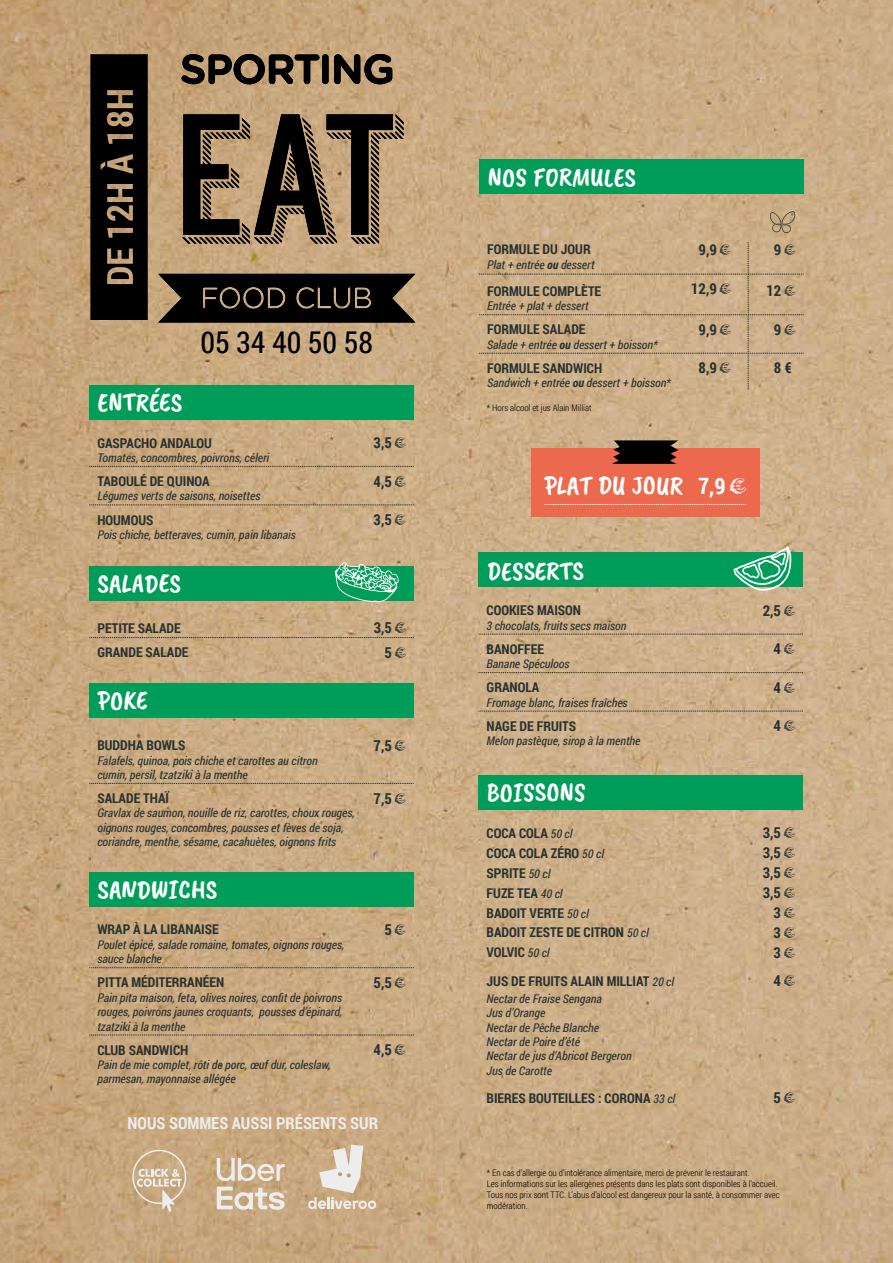
<style>
.page{position:relative;width:893px;height:1263px;background:#fff}
.page>*{position:absolute;margin:0;border:0;box-sizing:border-box;transform-origin:0 0}
.t1{font:30px "Roboto Condensed";color:#000}
.t2{font:27px "Caveat Brush";color:#fff}
.t3{font:700 16.5px "Roboto Condensed";color:#ededed}
.t4{font:700 15px "Roboto Condensed";color:#283131}
.t5{font:700 13.5px "Roboto Condensed";color:#283131}
.t6{font:italic 12px/14.4px "Roboto Condensed";color:#283131}
.t7{font:300 9px/10.8px "Roboto Condensed";color:#000}
.s1{font-family:"orangejuice";font-weight:400}
.s2{font-weight:700}
.s3{font-family:"Roboto Condensed";font-weight:700;font-size:22.5px}
.s4{font-family:"orangejuice";font-size:22.5px}
.s5{font-weight:400;font-style:italic;font-size:12px}
</style>
<div class="page">
<img style="left:0;top:0;width:893px;height:1263px">
<div style="left:89px;top:385px;width:325px;height:35px;background:#009c59"></div>
<svg style="left:89px;top:466px;width:325px;height:1px"></svg>
<svg style="left:89px;top:505px;width:325px;height:1px"></svg>
<div style="left:89px;top:566px;width:325px;height:34px;background:#009c59"></div>
<svg style="left:89px;top:637px;width:325px;height:1px"></svg>
<svg style="left:335px;top:562px;width:64px;height:40px"></svg>
<div style="left:89px;top:872px;width:325px;height:34px;background:#009c59"></div>
<svg style="left:89px;top:967px;width:325px;height:1px"></svg>
<svg style="left:89px;top:1035px;width:325px;height:1px"></svg>
<svg style="left:308px;top:1144px;width:68px;height:65px;background:#d5c0a6"></svg>
<svg style="left:217px;top:1158px;width:68px;height:52px;background:#d4c0a6"></svg>
<svg style="left:132px;top:1150px;width:54px;height:61px;background:#ceb595"></svg>
<div style="left:478px;top:775px;width:325px;height:35px;background:#009c59"></div>
<div style="left:478px;top:553px;width:325px;height:34px;background:#009c59"></div>
<svg style="left:478px;top:634px;width:325px;height:1px"></svg>
<svg style="left:478px;top:672px;width:325px;height:1px"></svg>
<svg style="left:478px;top:711px;width:325px;height:1px"></svg>
<svg style="left:733px;top:546px;width:58px;height:45px"></svg>
<svg style="left:90px;top:54px;width:58px;height:266px;background:#1d1811"></svg>
<svg style="left:89px;top:783px;width:325px;height:1px"></svg>
<div style="left:89px;top:683px;width:325px;height:35px;background:#009c59"></div>
<div style="left:531px;top:448px;width:229px;height:69px;background:#ed694d"></div>
<svg style="left:612px;top:440px;width:66px;height:24px;background:#21130f"></svg>
<svg style="left:545px;top:504px;width:200px;height:1px"></svg>
<svg style="left:182px;top:54px;width:210px;height:30px;background:#5b4c38"></svg>
<svg style="left:158px;top:274px;width:257px;height:48px;background:#201b14"></svg>
<svg style="left:182px;top:114px;width:222px;height:130px;background:#6b5943"></svg>
<div style="left:479px;top:159px;width:325px;height:35px;background:#009c59"></div>
<svg style="left:479px;top:242px;width:324px;height:147px;background:#caad87"></svg>
<svg style="left:770px;top:211px;width:25px;height:22px"></svg>
<h1 class="t1" style="left:200px;top:321px;width:174px">05 34 40 50 58</h1>
<h2 class="t2" style="left:98px;top:387px;width:86px">ENTRÉES</h2>
<p class="t5" style="left:97px;top:433px;width:116px">GASPACHO ANDALOU</p>
<p class="t6" style="left:97px;top:450px;width:173px">Tomates, concombres, poivrons, céleri</p>
<p class="t5" style="left:97px;top:472px;width:114px">TABOULÉ DE QUINOA</p>
<p class="t6" style="left:97px;top:489px;width:165px">Légumes verts de saisons, noisettes</p>
<p class="t5" style="left:97px;top:510px;width:58px">HOUMOUS</p>
<p class="t6" style="left:97px;top:527px;width:200px">Pois chiche, betteraves, cumin, pain libanais</p>
<p class="t4" style="left:374px;top:432px;width:34px">3,5 <span class="s1">€</span></p>
<p class="t4" style="left:374px;top:471px;width:34px">4,5 <span class="s1">€</span></p>
<p class="t4" style="left:374px;top:509px;width:34px">3,5 <span class="s1">€</span></p>
<h2 class="t2" style="left:98px;top:567px;width:85px">SALADES</h2>
<p class="t5" style="left:97px;top:618px;width:85px">PETITE SALADE</p>
<p class="t4" style="left:374px;top:617px;width:34px">3,5 <span class="s1">€</span></p>
<p class="t5" style="left:97px;top:643px;width:93px">GRANDE SALADE</p>
<p class="t4" style="left:385px;top:642px;width:23px">5 <span class="s1">€</span></p>
<h2 class="t2" style="left:98px;top:685px;width:51px">POKE</h2>
<p class="t5" style="left:97px;top:736px;width:90px">BUDDHA BOWLS</p>
<p class="t6" style="left:97px;top:753px;width:222px">Falafels, quinoa, pois chiche et carottes au citron cumin, persil, tzatziki à la menthe</p>
<p class="t5" style="left:97px;top:789px;width:73px">SALADE THAÏ</p>
<p class="t6" style="left:97px;top:805px;width:259px">Gravlax de saumon, nouille de riz, carottes, choux rouges, oignons rouges, concombres, pousses et fèves de soja, coriandre, menthe, sésame, cacahuètes, oignons frits</p>
<h2 class="t2" style="left:98px;top:873px;width:121px">SANDWICHS</h2>
<p class="t5" style="left:97px;top:920px;width:123px">WRAP À LA LIBANAISE</p>
<p class="t6" style="left:97px;top:937px;width:249px">Poulet épicé, salade romaine, tomates, oignons rouges, sauce blanche</p>
<p class="t5" style="left:97px;top:973px;width:129px">PITTA MÉDITERRANÉEN</p>
<p class="t6" style="left:97px;top:990px;width:246px;text-align:justify">Pain pita maison, feta, olives noires, confit de poivrons rouges, poivrons jaunes croquants, pousses d’épinard, tzatziki à la menthe</p>
<p class="t5" style="left:97px;top:1040px;width:92px">CLUB SANDWICH</p>
<p class="t6" style="left:97px;top:1057px;width:235px">Pain de mie complet, rôti de porc, œuf dur, coleslaw, parmesan, mayonnaise allégée</p>
<p class="t4" style="left:374px;top:735px;width:34px">7,5 <span class="s1">€</span></p>
<p class="t4" style="left:374px;top:788px;width:34px">7,5 <span class="s1">€</span></p>
<p class="t4" style="left:384px;top:919px;width:23px">5 <span class="s1">€</span></p>
<p class="t4" style="left:374px;top:972px;width:34px">5,5 <span class="s1">€</span></p>
<p class="t4" style="left:374px;top:1039px;width:34px">4,5 <span class="s1">€</span></p>
<h3 class="t3" style="left:128px;top:1112px;width:252px">NOUS SOMMES AUSSI PRÉSENTS SUR</h3>
<h2 class="t2" style="left:488px;top:161px;width:150px">NOS FORMULES</h2>
<p class="t5" style="left:487px;top:240px;width:105px">FORMULE DU JOUR</p>
<p class="t4" style="left:698px;top:239px;width:34px">9,9 <span class="s1">€</span></p>
<p class="t6" style="left:487px;top:257px;width:109px">Plat + entrée <span class="s2">ou</span> dessert</p>
<p class="t4" style="left:774px;top:239px;width:23px">9 <span class="s1">€</span></p>
<p class="t5" style="left:487px;top:282px;width:116px">FORMULE COMPLÈTE</p>
<p class="t6" style="left:487px;top:298px;width:103px">Entrée + plat + dessert</p>
<p class="t4" style="left:691px;top:278px;width:41px">12,9 <span class="s1">€</span></p>
<p class="t4" style="left:766px;top:280px;width:30px">12 <span class="s1">€</span></p>
<p class="t5" style="left:487px;top:320px;width:100px">FORMULE SALADE</p>
<p class="t6" style="left:487px;top:337px;width:172px">Salade + entrée <span class="s2">ou</span> dessert + boisson*</p>
<p class="t4" style="left:698px;top:319px;width:34px">9,9 <span class="s1">€</span></p>
<p class="t4" style="left:774px;top:319px;width:23px">9 <span class="s1">€</span></p>
<p class="t5" style="left:487px;top:359px;width:117px">FORMULE SANDWICH</p>
<p class="t6" style="left:487px;top:375px;width:185px">Sandwich + entrée <span class="s2">ou</span> dessert + boisson*</p>
<p class="t4" style="left:698px;top:357px;width:34px">8,9 <span class="s1">€</span></p>
<p class="t4" style="left:774px;top:357px;width:19px">8 €</p>
<p class="t7" style="left:487px;top:402px;width:106px">* Hors alcool et jus Alain Milliat</p>
<h2 class="t2" style="left:544px;top:470px;width:203px">PLAT DU JOUR <span class="s3">7,9</span> <span class="s4">€</span></h2>
<h2 class="t2" style="left:487px;top:555px;width:99px">DESSERTS</h2>
<p class="t5" style="left:487px;top:601px;width:96px">COOKIES MAISON</p>
<p class="t6" style="left:487px;top:618px;width:141px">3 chocolats, fruits secs maison</p>
<p class="t4" style="left:763px;top:600px;width:34px">2,5 <span class="s1">€</span></p>
<p class="t5" style="left:487px;top:639px;width:59px">BANOFFEE</p>
<p class="t6" style="left:487px;top:656px;width:84px">Banane Spéculoos</p>
<p class="t4" style="left:774px;top:638px;width:23px">4 <span class="s1">€</span></p>
<p class="t5" style="left:487px;top:678px;width:54px">GRANOLA</p>
<p class="t6" style="left:487px;top:695px;width:143px">Fromage blanc, fraises fraîches</p>
<p class="t4" style="left:774px;top:677px;width:23px">4 <span class="s1">€</span></p>
<p class="t5" style="left:487px;top:716px;width:91px">NAGE DE FRUITS</p>
<p class="t6" style="left:487px;top:733px;width:155px">Melon pastèque, sirop à la menthe</p>
<p class="t4" style="left:774px;top:715px;width:23px">4 <span class="s1">€</span></p>
<h2 class="t2" style="left:487px;top:777px;width:101px">BOISSONS</h2>
<p class="t5" style="left:487px;top:823px;width:87px">COCA COLA <span class="s5">50 cl</span></p>
<p class="t4" style="left:763px;top:822px;width:34px">3,5 <span class="s1">€</span></p>
<p class="t5" style="left:487px;top:843px;width:119px">COCA COLA ZÉRO <span class="s5">50 cl</span></p>
<p class="t4" style="left:763px;top:842px;width:34px">3,5 <span class="s1">€</span></p>
<p class="t5" style="left:487px;top:863px;width:65px">SPRITE <span class="s5">50 cl</span></p>
<p class="t4" style="left:763px;top:862px;width:34px">3,5 <span class="s1">€</span></p>
<p class="t5" style="left:487px;top:883px;width:77px">FUZE TEA <span class="s5">40 cl</span></p>
<p class="t4" style="left:763px;top:882px;width:34px">3,5 <span class="s1">€</span></p>
<p class="t5" style="left:487px;top:903px;width:104px">BADOIT VERTE <span class="s5">50 cl</span></p>
<p class="t4" style="left:774px;top:902px;width:23px">3 <span class="s1">€</span></p>
<p class="t5" style="left:487px;top:923px;width:164px">BADOIT ZESTE DE CITRON <span class="s5">50 cl</span></p>
<p class="t4" style="left:774px;top:922px;width:23px">3 <span class="s1">€</span></p>
<p class="t5" style="left:487px;top:943px;width:65px">VOLVIC <span class="s5">50 cl</span></p>
<p class="t4" style="left:774px;top:942px;width:23px">3 <span class="s1">€</span></p>
<p class="t5" style="left:487px;top:972px;width:189px">JUS DE FRUITS ALAIN MILLIAT <span class="s5">20 cl</span></p>
<p class="t4" style="left:774px;top:970px;width:23px">4 <span class="s1">€</span></p>
<p class="t6" style="left:487px;top:991px;width:147px">Nectar de Fraise Sengana<br>Jus d’Orange<br>Nectar de Pêche Blanche<br>Nectar de Poire d’été<br>Nectar de jus d’Abricot Bergeron<br>Jus de Carotte</p>
<p class="t5" style="left:487px;top:1088px;width:190px">BIERES BOUTEILLES : CORONA <span class="s5">33 cl</span></p>
<p class="t4" style="left:774px;top:1087px;width:23px">5 <span class="s1">€</span></p>
<p class="t7" style="left:487px;top:1167px;width:294px">* En cas d’allergie ou d’intolérance alimentaire, merci de prévenir le restaurant.<br>Les informations sur les allergènes présents dans les plats sont disponibles à l’accueil.<br>Tous nos prix sont TTC. L’abus d’alcool est dangereux pour la santé, à consommer avec modération.</p>
</div>
